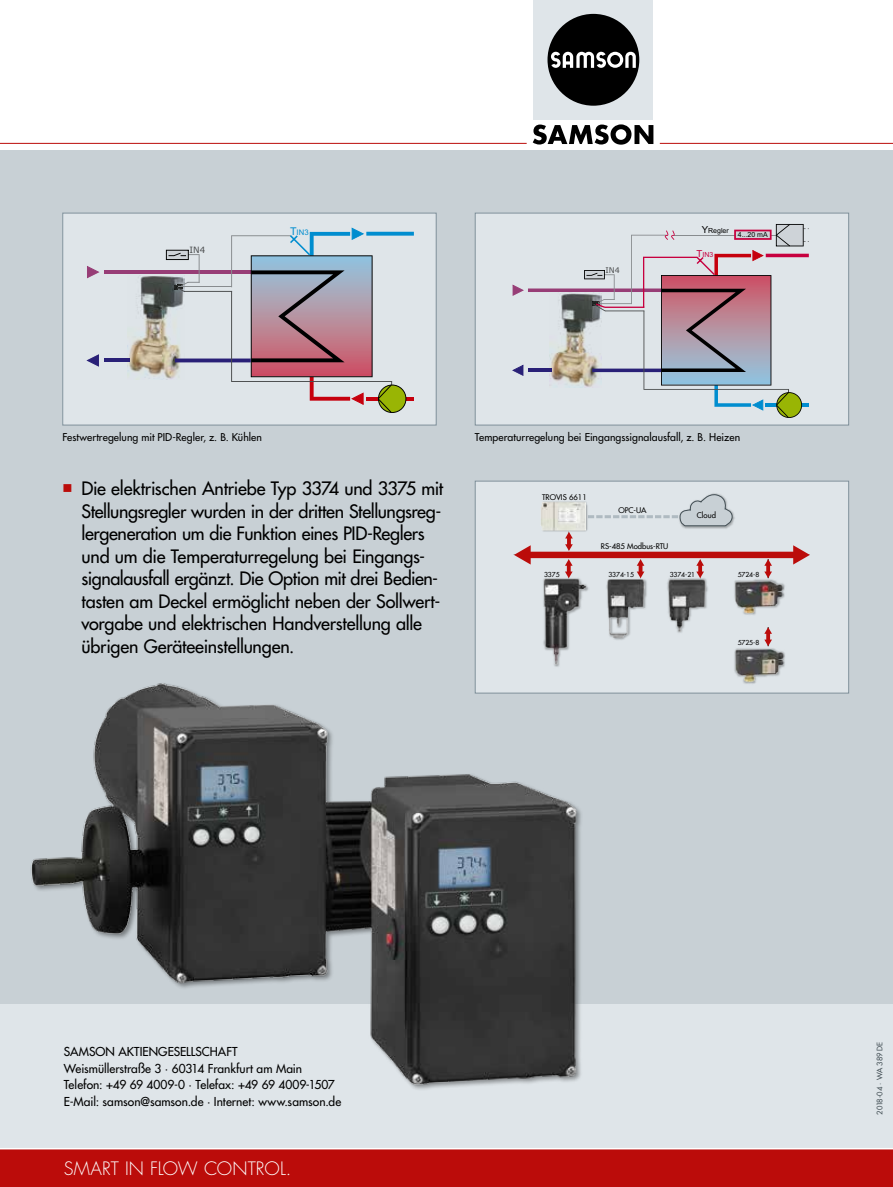
<style>
.page{position:relative;width:893px;height:1187px;background:#fff}
.page>*{position:absolute;margin:0;border:0;box-sizing:border-box;transform-origin:0 0}
.t1{font:18px/22.5px "Futura";letter-spacing:-.015em;color:#000}
.t2{font:300 18px "Futura";letter-spacing:.005em;color:#fff}
.t3{font:12px/16.5px "Futura";color:#000}
.t4{font:10.5px "Futura";letter-spacing:.005em;color:#000}
.t5{font:8.7px "Verdana";color:#565656}
.t6{font:7.95px "Verdana";color:#565656}
.t7{font:7.8px "Arial";color:#009ee3}
.t8{font:500 7.65px "Futura Com";color:#000}
.t9{font:500 7.5px "Futura Com";color:#434f55}
.t10{font:7.05px "Arial";color:#000}
.t11{font:7.05px "Arial";color:#e40045}
.t12{font:500 6.75px "Futura Com";color:#000}
.s1{font-size:10.65px}
.s2{font-size:9.6px}
</style>
<div class="page">
<hr style="left:660px;top:143px;width:233px;height:1px;background:#bb0c0a">
<hr style="left:0;top:143px;width:527px;height:1px;background:#bb0c0a">
<svg style="left:533px;top:124px;width:120px;height:21px"></svg>
<div style="left:534px;top:0;width:119px;height:120px;background:#dfe5e9"></div>
<div style="left:547px;top:14px;width:92px;height:92px;background:#000;border-radius:50%"></div>
<svg style="left:551px;top:51px;width:85px;height:17px"></svg>
<div style="left:0;top:1148px;width:893px;height:38px;background:#bb0c0a"></div>
<div style="left:0;top:150px;width:893px;height:998px;background:#c8d0d5"></div>
<div style="left:0;top:1003px;width:893px;height:145px;background:#dfe5e9"></div>
<hr style="left:0;top:1147px;width:893px;height:2px;background:#fff">
<div style="left:63px;top:213px;width:373px;height:212px;background:#dfe5e9"></div>
<hr style="left:104px;top:270px;width:147px;height:4px;background:#973d76">
<img style="left:128px;top:276px;width:38px;height:102px">
<hr style="left:104px;top:358px;width:26px;height:4px;background:#292077">
<svg style="left:86px;top:354px;width:13px;height:13px"></svg>
<svg style="left:87px;top:266px;width:13px;height:12px"></svg>
<hr style="left:366px;top:397px;width:48px;height:3px;background:#e3000f">
<hr style="left:366px;top:232px;width:48px;height:3px;background:#009ee3">
<svg style="left:166px;top:227px;width:240px;height:186px"></svg>
<div style="left:62px;top:213px;width:375px;height:212px;border:1px solid #80919b"></div>
<img style="left:9px;top:649px;width:595px;height:441px">
<div style="left:475px;top:481px;width:374px;height:212px;background:#dfe5e9"></div>
<div style="left:528px;top:551px;width:268px;height:7px;background:#bb0c0a"></div>
<svg style="left:514px;top:545px;width:17px;height:19px"></svg>
<svg style="left:793px;top:545px;width:17px;height:19px"></svg>
<svg style="left:565px;top:559px;width:8px;height:16px"></svg>
<svg style="left:637px;top:559px;width:7px;height:16px"></svg>
<svg style="left:696px;top:559px;width:8px;height:16px"></svg>
<svg style="left:565px;top:533px;width:8px;height:18px"></svg>
<img style="left:681px;top:512px;width:54px;height:17px">
<svg style="left:589px;top:493px;width:144px;height:33px"></svg>
<svg style="left:764px;top:559px;width:8px;height:19px"></svg>
<svg style="left:764px;top:627px;width:8px;height:19px"></svg>
<img style="left:543px;top:575px;width:46px;height:91px">
<img style="left:606px;top:575px;width:41px;height:65px">
<img style="left:543px;top:501px;width:46px;height:32px">
<img style="left:541px;top:501px;width:44px;height:29px">
<img style="left:667px;top:575px;width:41px;height:58px">
<img style="left:744px;top:585px;width:41px;height:30px">
<img style="left:734px;top:578px;width:50px;height:36px">
<img style="left:744px;top:653px;width:41px;height:31px">
<img style="left:734px;top:648px;width:50px;height:35px">
<div style="left:475px;top:480px;width:374px;height:213px;border:1px solid #80919b"></div>
<div style="left:475px;top:213px;width:374px;height:212px;background:#dfe5e9"></div>
<svg style="left:528px;top:288px;width:56px;height:4px"></svg>
<svg style="left:512px;top:365px;width:11px;height:11px"></svg>
<svg style="left:513px;top:285px;width:11px;height:11px"></svg>
<img style="left:550px;top:293px;width:34px;height:93px">
<hr style="left:528px;top:368px;width:23px;height:4px;background:#292077">
<svg style="left:584px;top:224px;width:225px;height:194px"></svg>
<div style="left:475px;top:213px;width:374px;height:212px;border:1px solid #80919b"></div>
<p class="t5" style="left:190px;top:244px;width:17px">IN4</p>
<p class="t7" style="left:290px;top:227px;width:20px"><span class="s1">T</span>IN3</p>
<p class="t6" style="left:606px;top:265px;width:16px">IN4</p>
<p class="t10" style="left:702px;top:225px;width:29px"><span class="s2">Y</span>Regler</p>
<p class="t11" style="left:697px;top:249px;width:18px"><span class="s2">T</span>IN3</p>
<p class="t10" style="left:738px;top:230px;width:32px">4...20 mA</p>
<p class="t4" style="left:62px;top:430px;width:201px">Festwertregelung mit PID-Regler, z. B. Kühlen</p>
<p class="t1" style="left:81px;top:477px;width:363px">Die elektrischen Antriebe Typ 3374 und 3375 mit Stellungsregler wurden in der dritten Stellungsreg&shy;lergeneration um die Funktion eines PID-Reglers und um die Temperaturregelung bei Eingangs&shy;signalausfall ergänzt. Die Option mit drei Bedien&shy;tasten am Deckel ermöglicht neben der Sollwert&shy;vorgabe und elektrischen Handverstellung alle übrigen Geräteeinstellungen.</p>
<p class="t4" style="left:475px;top:430px;width:267px">Temperaturregelung bei Eingangssignalausfall, z. B. Heizen</p>
<p class="t8" style="left:542px;top:491px;width:46px">TROVIS 6611</p>
<p class="t8" style="left:618px;top:504px;width:30px">OPC-UA</p>
<p class="t8" style="left:601px;top:540px;width:69px">RS-485 Modbus-RTU</p>
<p class="t8" style="left:697px;top:509px;width:21px">Cloud</p>
<p class="t12" style="left:544px;top:569px;width:17px">3375</p>
<p class="t12" style="left:608px;top:569px;width:27px">3374-15</p>
<p class="t12" style="left:670px;top:569px;width:27px">3374-21</p>
<p class="t12" style="left:738px;top:569px;width:23px">5724-8</p>
<p class="t12" style="left:738px;top:637px;width:23px">5725-8</p>
<p class="t3" style="left:64px;top:1043px;width:279px">SAMSON AKTIENGESELLSCHAFT<br>Weismüllerstraße 3 · 60314 Frankfurt am Main Telefon: +49 69 4009-0 · Telefax: +49 69 4009-1507<br>E-Mail: samson@samson.de · Internet: www.samson.de</p>
<p class="t2" style="left:64px;top:1156px;width:229px">SMART IN FLOW CONTROL.</p>
<p class="t9" style="left:874px;top:1114px;width:74px;rotate:-90deg">2018-04 · WA 389 DE</p>
</div>
